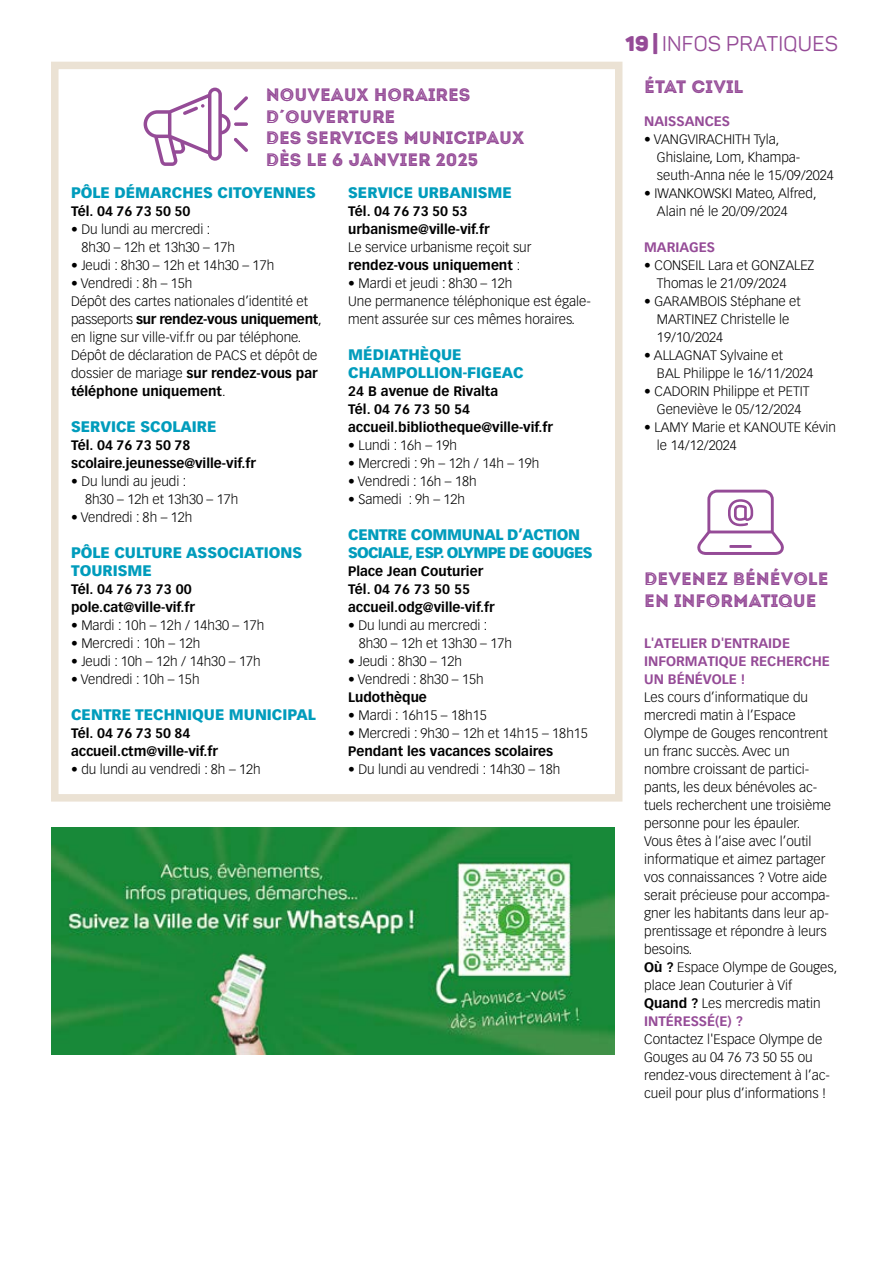
<style>
.page{position:relative;width:893px;height:1263px;background:#fff}
.page>*{position:absolute;margin:0;border:0;box-sizing:border-box;transform-origin:0 0}
.t1{font:21px "Panton";letter-spacing:.01em;color:#954b97}
.t2{font:18px/21.6px "Intro Inline";color:#954b97}
.t3{font:900 15px/18px "Vectora LT Std";color:#009cbc}
.t4{font:900 15px/18px "Vectora LT Std";letter-spacing:-.05em;color:#009cbc}
.t5{font:300 13.5px/18px "Vectora LT Std";color:#000}
.t6{font:700 13.5px/18px "Vectora LT Std";color:#000}
.t7{font:700 13.5px/18px "Vectora LT Std";color:#954b97}
.s1{font-weight:700}
.s2{font-weight:900}
.s3{font-weight:700;color:#954b97}
</style>
<div class="page">
<div style="left:51px;top:62px;width:571px;height:739px;border:8px solid #ebe2d4"></div>
<img style="left:51px;top:827px;width:564px;height:227px">
<svg style="left:144px;top:88px;width:104px;height:78px"></svg>
<svg style="left:697px;top:489px;width:87px;height:66px"></svg>
<h2 class="t2" style="left:266px;top:84px;width:260px">NOUVEAUX HORAIRES<br>D´OUVERTURE<br>DES SERVICES MUNICIPAUX<br>DÈS LE 6 JANVIER 2025</h2>
<p class="t3" style="left:71px;top:184px;width:246px">PÔLE DÉMARCHES CITOYENNES</p>
<p class="t6" style="left:71px;top:202px;width:121px">Tél. 04 76 73 50 50</p>
<p class="t5" style="left:82px;top:220px;width:155px;text-indent:-11px">• Du lundi au mercredi :<br>8h30 – 12h et 13h30 – 17h</p>
<p class="t5" style="left:71px;top:256px;width:205px">• Jeudi : 8h30 – 12h et 14h30 – 17h</p>
<p class="t5" style="left:71px;top:274px;width:252px">• Vendredi : 8h – 15h<br>Dépôt des cartes nationales d’identité et passeports <span class="s1">sur rendez-vous uniquement</span>, en ligne sur ville-vif.fr ou par téléphone.<br>Dépôt de déclaration de PACS et dépôt de dossier de mariage <span class="s1">sur rendez-vous par téléphone uniquement</span>.</p>
<p class="t3" style="left:71px;top:418px;width:147px">SERVICE SCOLAIRE</p>
<p class="t6" style="left:71px;top:436px;width:186px">Tél. 04 76 73 50 78 scolaire.jeunesse@ville-vif.fr</p>
<p class="t5" style="left:85px;top:472px;width:155px;text-indent:-14px">• Du lundi au jeudi :<br>8h30 – 12h et 13h30 – 17h</p>
<p class="t5" style="left:71px;top:508px;width:123px">• Vendredi : 8h – 12h</p>
<p class="t3" style="left:71px;top:544px;width:232px">PÔLE CULTURE ASSOCIATIONS<br>TOURISME</p>
<p class="t6" style="left:71px;top:580px;width:126px">Tél. 04 76 73 73 00 pole.cat@ville-vif.fr</p>
<p class="t5" style="left:71px;top:616px;width:195px">• Mardi : 10h – 12h / 14h30 – 17h</p>
<p class="t5" style="left:71px;top:634px;width:131px">• Mercredi : 10h – 12h</p>
<p class="t5" style="left:71px;top:652px;width:191px">• Jeudi : 10h – 12h / 14h30 – 17h</p>
<p class="t5" style="left:71px;top:670px;width:130px">• Vendredi : 10h – 15h</p>
<p class="t3" style="left:71px;top:706px;width:246px">CENTRE TECHNIQUE MUNICIPAL</p>
<p class="t6" style="left:71px;top:724px;width:149px">Tél. 04 76 73 50 84 accueil.ctm@ville-vif.fr</p>
<p class="t5" style="left:71px;top:760px;width:191px">• du lundi au vendredi : 8h – 12h</p>
<p class="t3" style="left:348px;top:184px;width:165px">SERVICE URBANISME</p>
<p class="t6" style="left:348px;top:202px;width:143px">Tél. 04 76 73 50 53 urbanisme@ville-vif.fr</p>
<p class="t5" style="left:348px;top:238px;width:185px">Le service urbanisme reçoit sur <span class="s1">rendez-vous uniquement</span> :</p>
<p class="t5" style="left:348px;top:274px;width:244px">• Mardi et jeudi : 8h30 – 12h<br>Une permanence téléphonique est égale&shy;ment assurée sur ces mêmes horaires.</p>
<p class="t3" style="left:348px;top:346px;width:177px">MÉDIATHÈQUE<br>CHAMPOLLION-FIGEAC</p>
<p class="t6" style="left:348px;top:382px;width:206px">24 B avenue de Rivalta<br>Tél. 04 76 73 50 54 accueil.bibliotheque@ville-vif.fr</p>
<p class="t5" style="left:348px;top:436px;width:110px">• Lundi : 16h – 19h</p>
<p class="t5" style="left:348px;top:454px;width:193px">• Mercredi : 9h – 12h / 14h – 19h</p>
<p class="t5" style="left:348px;top:472px;width:130px">• Vendredi : 16h – 18h</p>
<p class="t5" style="left:348px;top:490px;width:118px">• Samedi : 9h – 12h</p>
<p class="t4" style="left:348px;top:526px;width:246px">CENTRE COMMUNAL D’ACTION<br>SOCIALE, ESP. OLYMPE DE GOUGES</p>
<p class="t6" style="left:348px;top:562px;width:148px">Place Jean Couturier<br>Tél. 04 76 73 50 55 accueil.odg@ville-vif.fr</p>
<p class="t5" style="left:359px;top:616px;width:155px;text-indent:-11px">• Du lundi au mercredi :<br>8h30 – 12h et 13h30 – 17h</p>
<p class="t5" style="left:348px;top:652px;width:115px">• Jeudi : 8h30 – 12h</p>
<p class="t5" style="left:348px;top:670px;width:137px">• Vendredi : 8h30 – 15h</p>
<p class="t6" style="left:348px;top:688px;width:80px">Ludothèque</p>
<p class="t5" style="left:348px;top:706px;width:140px">• Mardi : 16h15 – 18h15</p>
<p class="t5" style="left:348px;top:724px;width:241px">• Mercredi : 9h30 – 12h et 14h15 – 18h15</p>
<p class="t6" style="left:348px;top:742px;width:207px">Pendant les vacances scolaires</p>
<p class="t5" style="left:348px;top:760px;width:214px">• Du lundi au vendredi : 14h30 – 18h</p>
<h1 class="t1" style="left:626px;top:30px;width:214px"><span class="s2">19 |</span> INFOS PRATIQUES</h1>
<h2 class="t2" style="left:644px;top:76px;width:101px">ÉTAT CIVIL</h2>
<p class="t7" style="left:644px;top:112px;width:87px">NAISSANCES</p>
<p class="t5" style="left:657px;top:130px;width:178px;text-indent:-13px">• VANGVIRACHITH Tyla,<br>Ghislaine, Lom, Khampa&shy;seuth-Anna née le 15/09/2024</p>
<p class="t5" style="left:657px;top:184px;width:161px;text-indent:-13px">• IWANKOWSKI Mateo, Alfred,<br>Alain né le 20/09/2024</p>
<p class="t7" style="left:644px;top:238px;width:72px">MARIAGES</p>
<p class="t5" style="left:657px;top:256px;width:159px;text-indent:-13px">• CONSEIL Lara et GONZALEZ<br>Thomas le 21/09/2024</p>
<p class="t5" style="left:657px;top:292px;width:145px;text-indent:-13px">• GARAMBOIS Stéphane et<br>MARTINEZ Christelle le<br>19/10/2024</p>
<p class="t5" style="left:657px;top:346px;width:158px;text-indent:-13px">• ALLAGNAT Sylvaine et<br>BAL Philippe le 16/11/2024</p>
<p class="t5" style="left:644px;top:382px;width:167px;text-align:center">• CADORIN Philippe et PETIT<br>Geneviève le 05/12/2024</p>
<p class="t5" style="left:657px;top:418px;width:181px;text-indent:-13px">• LAMY Marie et KANOUTE Kévin le 14/12/2024</p>
<h2 class="t2" style="left:644px;top:568px;width:186px">DEVENEZ BÉNÉVOLE<br>EN INFORMATIQUE</h2>
<p class="t7" style="left:644px;top:634px;width:187px">L'ATELIER D'ENTRAIDE<br>INFORMATIQUE RECHERCHE<br>UN BÉNÉVOLE !</p>
<p class="t5" style="left:644px;top:688px;width:195px">Les cours d’informatique du mercredi matin à l’Espace<br>Olympe de Gouges rencontrent un franc succès. Avec un nombre croissant de partici&shy;pants, les deux bénévoles ac&shy;tuels recherchent une troisième personne pour les épauler.<br>Vous êtes à l’aise avec l’outil informatique et aimez partager vos connaissances ? Votre aide serait précieuse pour accompa&shy;gner les habitants dans leur ap&shy;prentissage et répondre à leurs besoins.<br><span class="s1">Où ?</span> Espace Olympe de Gouges, place Jean Couturier à Vif<br><span class="s1">Quand ?</span> Les mercredis matin<br><span class="s3">INTÉRESSÉ(E) ?</span></p>
<p class="t5" style="left:644px;top:1030px;width:187px">Contactez l'Espace Olympe de<br>Gouges au 04 76 73 50 55 ou rendez-vous directement à l’ac&shy;cueil pour plus d’informations !</p>
</div>
